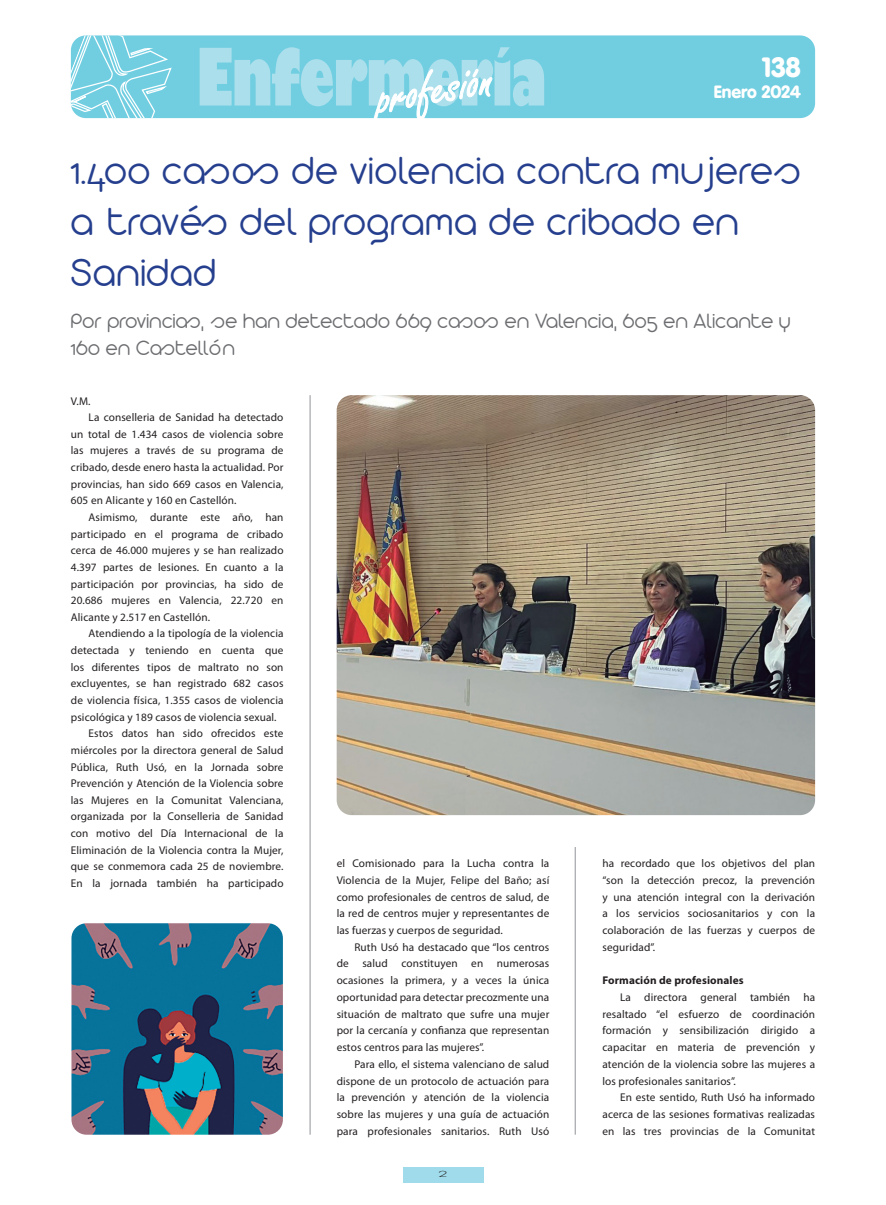
<style>
.page{position:relative;width:886px;height:1205px;background:#fff}
.page>*{position:absolute;margin:0;border:0;box-sizing:border-box;transform-origin:0 0}
.t1{font:300 42.5px/51.2px "Arista 2.0 Alternate";letter-spacing:.03em;color:#253f8e}
.t2{font:900 27.5px "VAG Rounded";color:#fff}
.t3{font:300 22.5px/27.5px "Arista 2.0 Alternate";letter-spacing:.02em;color:#6c6d70}
.t4{font:900 17.5px "VAG Rounded";color:#fff}
.t5{font:11.25px/16.8px "Myriad Pro";letter-spacing:.01em;color:#231f20;text-align:justify}
.t6{font:700 11.25px "Myriad Pro";letter-spacing:.01em;color:#231f20}
.t7{font:300 8.12px "Futura";color:#231f20;scale:2 1}
</style>
<div class="page">
<div style="left:71px;top:35px;width:744px;height:83px;background:#71cee1;border-radius:15px"></div>
<svg style="left:71px;top:35px;width:102px;height:83px"></svg>
<svg style="left:200px;top:47px;width:344px;height:72px"></svg>
<div style="left:403px;top:1167px;width:80px;height:15px;background:#9fdbea"></div>
<img style="left:337px;top:395px;width:478px;height:420px">
<hr style="left:309px;top:395px;width:2px;height:739px;background:#a8a9ad">
<hr style="left:575px;top:847px;width:1px;height:287px;background:#a8a9ad">
<img style="left:71px;top:923px;width:212px;height:211px">
<p class="t2" style="left:762px;top:50px;width:40px">138</p>
<p class="t4" style="left:714px;top:81px;width:89px">Enero 2024</p>
<p class="t1" style="left:71px;top:144px;width:732px">1.400 casos de violencia contra mujeres a través del programa de cribado en<br>Sanidad</p>
<p class="t3" style="left:71px;top:306px;width:721px">Por provincias, se han detectado 669 casos en Valencia, 605 en Alicante y<br>160 en Castellón</p>
<p class="t5" style="left:71px;top:393px;width:21px">V.M.</p>
<p class="t5" style="left:71px;top:409px;width:214px;text-indent:18px">La conselleria de Sanidad ha detectado un total de 1.434 casos de violencia sobre las mujeres a través de su programa de cribado, desde enero hasta la actualidad. Por provincias, han sido 669 casos en Valencia, 605 en Alicante y 160 en Castellón.</p>
<p class="t5" style="left:71px;top:509px;width:214px;text-indent:18px">Asimismo, durante este año, han participado en el programa de cribado cerca de 46.000 mujeres y se han realizado 4.397 partes de lesiones. En cuanto a la participación por provincias, ha sido de 20.686 mujeres en Valencia, 22.720 en Alicante y 2.517 en Castellón.</p>
<p class="t5" style="left:71px;top:625px;width:214px;text-indent:18px">Atendiendo a la tipología de la violencia detectada y teniendo en cuenta que los diferentes tipos de maltrato no son excluyentes, se han registrado 682 casos de violencia física, 1.355 casos de violencia psicológica y 189 casos de violencia sexual.</p>
<p class="t5" style="left:71px;top:725px;width:214px;text-indent:18px">Estos datos han sido ofrecidos este miércoles por la directora general de Salud Pública, Ruth Usó, en la Jornada sobre Prevención y Atención de la Violencia sobre las Mujeres en la Comunitat Valenciana, organizada por la Conselleria de Sanidad con motivo del Día Internacional de la Eliminación de la Violencia contra la Mujer, que se conmemora cada 25 de noviembre.<br>En la jornada también ha participado</p>
<p class="t5" style="left:337px;top:855px;width:214px">el Comisionado para la Lucha contra la Violencia de la Mujer, Felipe del Baño; así como profesionales de centros de salud, de la red de centros mujer y representantes de las fuerzas y cuerpos de seguridad.</p>
<p class="t5" style="left:337px;top:939px;width:214px;text-indent:18px">Ruth Usó ha destacado que “los centros de salud constituyen en numerosas ocasiones la primera, y a veces la única oportunidad para detectar precozmente una situación de maltrato que sufre una mujer por la cercanía y confianza que representan estos centros para las mujeres”.</p>
<p class="t5" style="left:337px;top:1056px;width:214px;text-indent:18px">Para ello, el sistema valenciano de salud dispone de un protocolo de actuación para la prevención y atención de la violencia sobre las mujeres y una guía de actuación para profesionales sanitarios. Ruth Usó</p>
<p class="t7" style="left:438px;top:1169px;width:7px">2</p>
<p class="t5" style="left:602px;top:855px;width:214px">ha recordado que los objetivos del plan “son la detección precoz, la prevención y una atención integral con la derivación a los servicios sociosanitarios y con la colaboración de las fuerzas y cuerpos de seguridad”.</p>
<p class="t6" style="left:602px;top:974px;width:143px">Formación de profesionales</p>
<p class="t5" style="left:602px;top:989px;width:214px;text-indent:18px">La directora general también ha resaltado “el esfuerzo de coordinación formación y sensibilización dirigido a capacitar en materia de prevención y atención de la violencia sobre las mujeres a los profesionales sanitarios”.</p>
<p class="t5" style="left:602px;top:1089px;width:214px;text-indent:18px">En este sentido, Ruth Usó ha informado acerca de las sesiones formativas realizadas en las tres provincias de la Comunitat</p>
</div>
